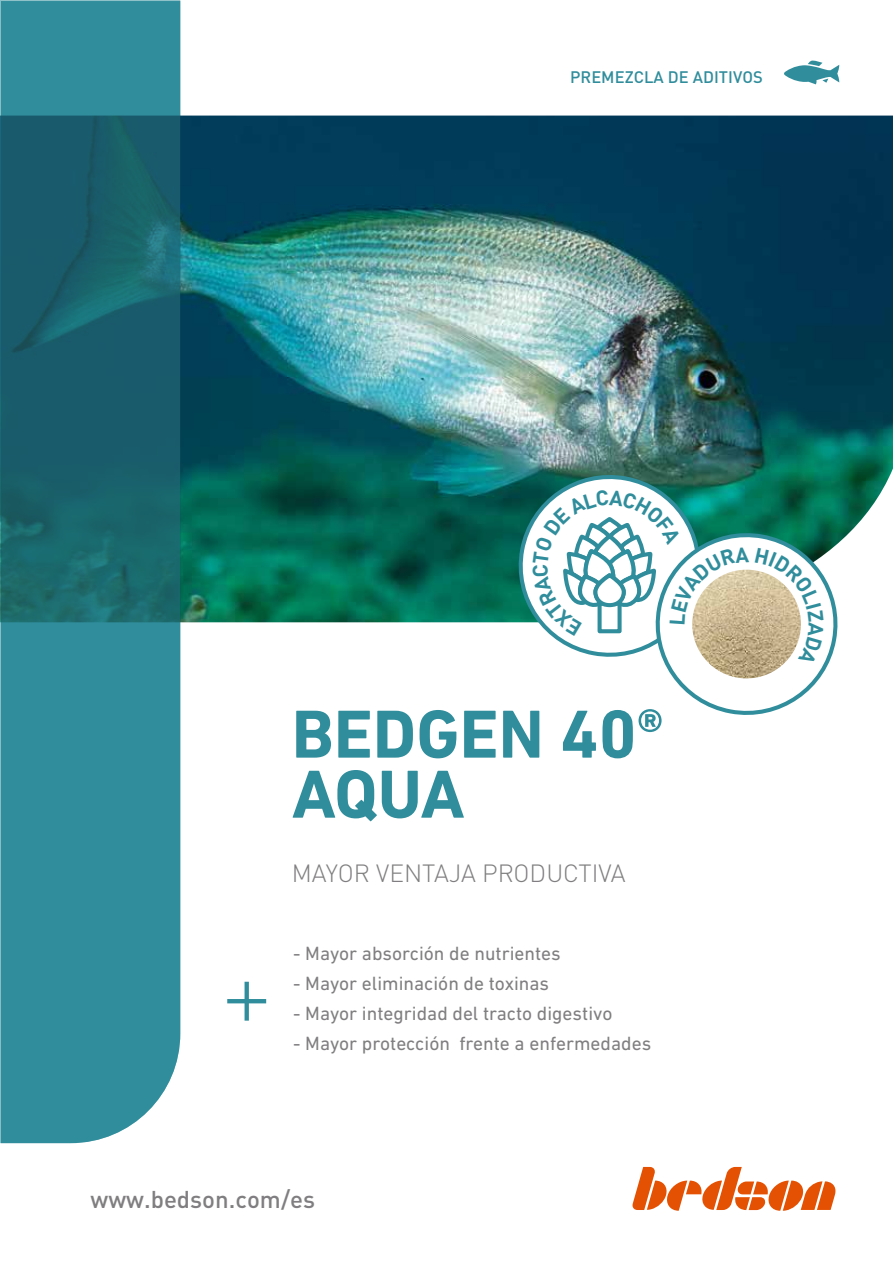
<style>
.page{position:relative;width:893px;height:1263px;background:#fff}
.page>*{position:absolute;margin:0;border:0;box-sizing:border-box;transform-origin:0 0}
.t1{font:300 condensed 120.9px "DIN Pro";color:#308d9c}
.t2{font:700 69px/60px "DIN Next LT Pro";color:#308d9c}
.t3{font:300 24.6px "DIN Pro";color:#807e80}
.t4{font:500 24px "DIN Pro";color:#807e80}
.t5{font:19.5px "DIN Next LT Pro";color:#807e80}
.t6{font:500 16.5px "DIN Pro";color:#308d9c}
.s1{font-size:60px}
</style>
<div class="page">
<img style="left:180px;top:116px;width:713px;height:506px">
<svg style="left:0;top:0;width:180px;height:1143px;background:#297b88"></svg>
<svg style="left:632px;top:1167px;width:203px;height:44px"></svg>
<svg style="left:784px;top:61px;width:55px;height:23px"></svg>
<svg style="left:513px;top:470px;width:330px;height:245px"></svg>
<p class="t6" style="left:570px;top:66px;width:194px">PREMEZCLA DE ADITIVOS</p>
<h2 class="t2" style="left:292px;top:704px;width:373px">BEDGEN 40<span class="s1">®<br></span>AQUA</h2>
<h1 class="t1" style="left:221px;top:906px;width:53px">+</h1>
<p class="t3" style="left:292px;top:854px;width:335px">MAYOR VENTAJA PRODUCTIVA</p>
<p class="t5" style="left:293px;top:942px;width:269px">- Mayor absorción de nutrientes</p>
<p class="t5" style="left:293px;top:972px;width:257px">- Mayor eliminación de toxinas</p>
<p class="t5" style="left:293px;top:1002px;width:321px">- Mayor integridad del tracto digestivo</p>
<p class="t5" style="left:293px;top:1032px;width:360px">- Mayor protección frente a enfermedades</p>
<p class="t4" style="left:91px;top:1183px;width:226px">www.bedson.com/es</p>
</div>
